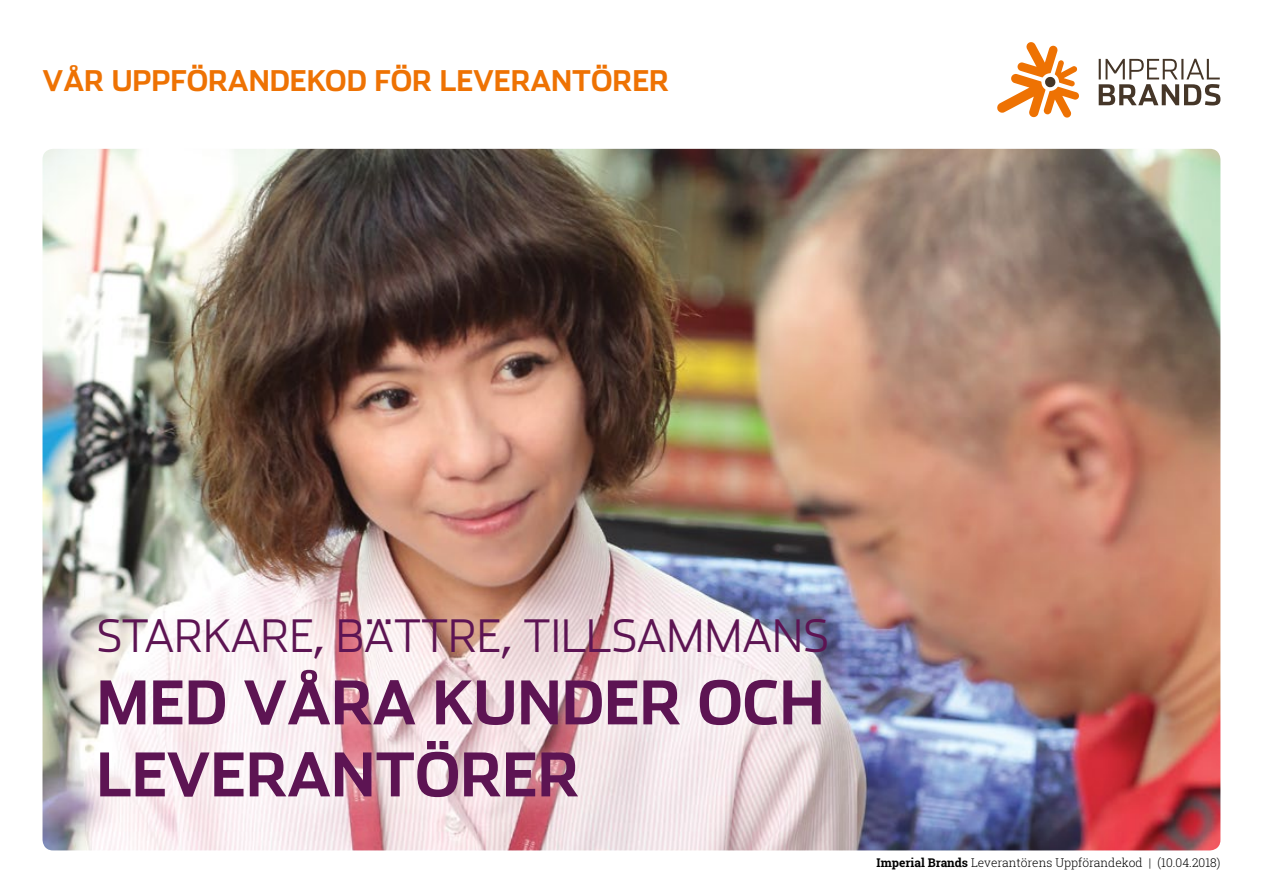
<style>
.page{position:relative;width:1263px;height:893px;background:#fff}
.page>*{position:absolute;margin:0;border:0;box-sizing:border-box;transform-origin:0 0}
.t1{font:700 60px/72px "Stainless";color:#5d1453}
.t2{font:300 45px "Stainless";color:#5d1453}
.t3{font:700 28.5px "Stainless";color:#ee7203}
.t4{font:300 12px "Roboto Slab";color:#000}
.s1{font-weight:700}
</style>
<div class="page">
<img style="left:43px;top:149px;width:1177px;height:701px">
<svg style="left:1099px;top:59px;width:121px;height:47px"></svg>
<svg style="left:997px;top:42px;width:82px;height:76px"></svg>
<div style="left:69px;top:587px;width:788px;height:241px;background:#fff;opacity:.75"></div>
<h3 class="t3" style="left:43px;top:62px;width:628px">VÅR UPPFÖRANDEKOD FÖR LEVERANTÖRER</h3>
<h2 class="t2" style="left:97px;top:609px;width:734px">STARKARE, BÄTTRE, TILLSAMMANS</h2>
<h1 class="t1" style="left:97px;top:668px;width:729px">MED VÅRA KUNDER OCH<br>LEVERANTÖRER</h1>
<p class="t4" style="left:876px;top:855px;width:345px"><span class="s1">Imperial Brands</span> Leverantörens Uppförandekod | (10.04.2018)</p>
</div>
